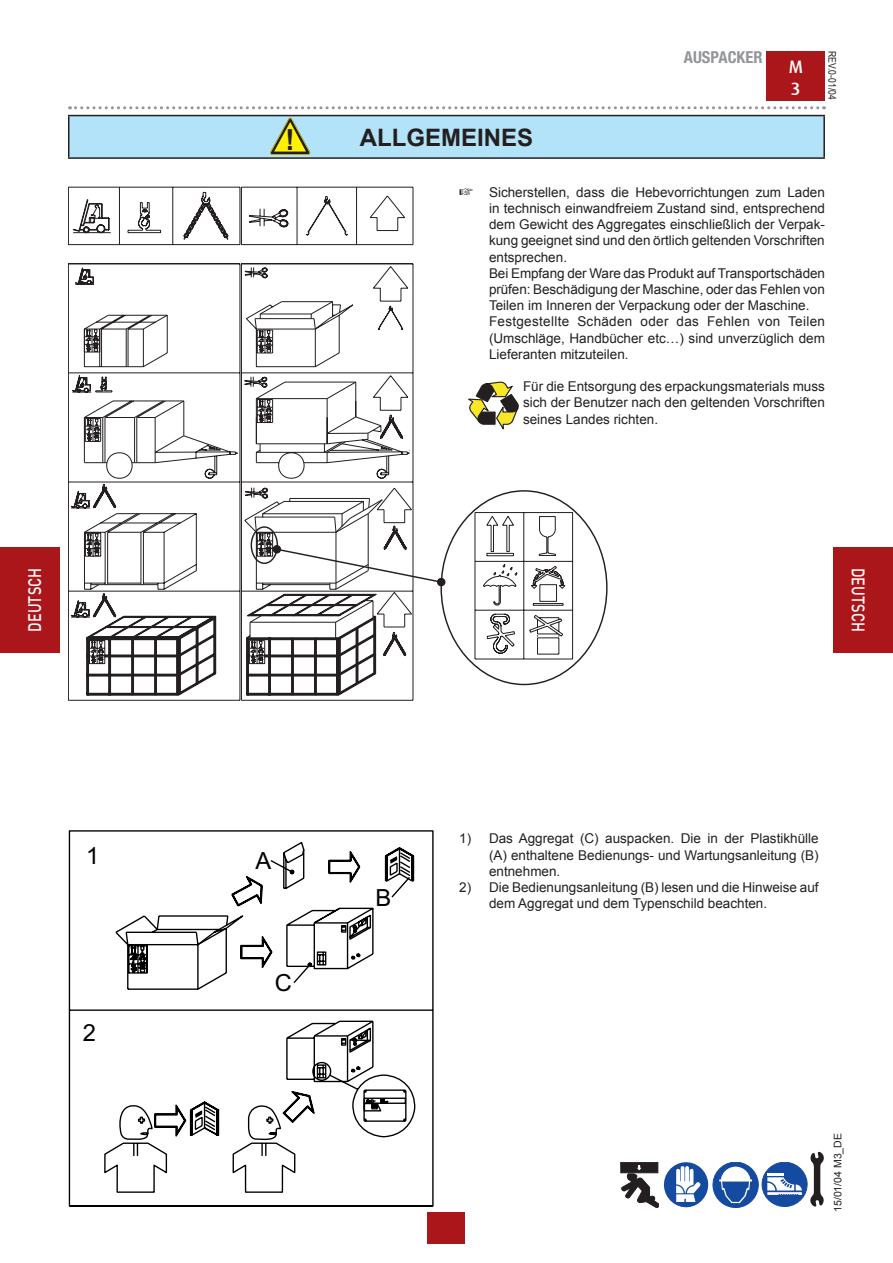
<style>
.page{position:relative;width:893px;height:1263px;background:#fff}
.page>*{position:absolute;margin:0;border:0;box-sizing:border-box;transform-origin:0 0}
.t1{font:700 29.1px "Arial";color:#231f20;scale:.95 1}
._1Title1{font:700 24px "Arial";color:#231f20}
.t2{font:23.55px "Arial";color:#000}
.t3{font:500 18px "DIN Pro";letter-spacing:.01em;color:#fff;scale:.8 1}
.t4{font:500 18px "Dax";color:#fff}
.t5{font:700 condensed 16.5px "Helvetica Neue LTW1 G";color:#939598}
._1Ez03{font:13.5px/16.2px "Arial";color:#231f20;text-align:justify}
.Block_Text{font:13.5px/16.2px "Arial";color:#231f20;text-align:justify}
.t6{font:10.5px "Arial";color:#231f20}
._1Head-ID{font:10.5px "Arial Narrow";color:#231f20}
</style>
<div class="page">
<div style="left:767px;top:51px;width:58px;height:50px;background:#ab161a"></div>
<svg style="left:70px;top:106px;width:754px;height:3px"></svg>
<div style="left:428px;top:1212px;width:37px;height:31px;background:#ab161a"></div>
<div style="left:0;top:547px;width:60px;height:105px;background:#ab161a"></div>
<div style="left:833px;top:547px;width:60px;height:105px;background:#ab161a"></div>
<svg style="left:68px;top:186px;width:346px;height:515px"></svg>
<svg style="left:474px;top:512px;width:99px;height:148px"></svg>
<svg style="left:244px;top:196px;width:202px;height:500px"></svg>
<svg style="left:468px;top:382px;width:51px;height:47px"></svg>
<svg style="left:68px;top:830px;width:366px;height:377px"></svg>
<svg style="left:621px;top:1151px;width:203px;height:57px"></svg>
<div style="left:69px;top:116px;width:755px;height:42px;background:#b3e3f9"></div>
<hr style="left:68px;top:115px;width:757px;height:1px;background:#231f20">
<hr style="left:68px;top:116px;width:1px;height:41px;background:#231f20">
<hr style="left:823px;top:116px;width:2px;height:41px;background:#231f20">
<hr style="left:68px;top:157px;width:757px;height:2px;background:#231f20">
<svg style="left:270px;top:118px;width:40px;height:37px"></svg>
<p class="t1" style="left:286px;top:121px;width:11px">!</p>
<p class="_1Title1" style="left:360px;top:121px;width:175px">ALLGEMEINES</p>
<p class="t5" style="left:684px;top:47px;width:80px">AUSPACKER</p>
<p class="t4" style="left:789px;top:57px;width:16px">M</p>
<p class="t4" style="left:791px;top:79px;width:11px">3</p>
<p class="_1Head-ID" style="left:840px;top:51px;width:50px;rotate:90deg">REV.0-01/04</p>
<p class="_1Ez03" style="left:489px;top:184px;width:337px">Sicherstellen, dass die Hebevorrichtungen zum Laden in technisch einwandfreiem Zustand sind, entsprechend dem Gewicht des Aggregates einschließlich der Verpac&shy;kung geeignet sind und den örtlich geltenden Vorschriften entsprechen.</p>
<p class="_1Ez03" style="left:489px;top:265px;width:337px">Bei Empfang der Ware das Produkt auf Transportschäden prüfen: Beschädigung der Maschine, oder das Fehlen von Teilen im Inneren der Verpackung oder der Maschine.</p>
<p class="_1Ez03" style="left:489px;top:314px;width:337px">Festgestellte Schäden oder das Fehlen von Teilen (Umschläge, Handbücher etc…) sind unverzüglich dem Lieferanten mitzuteilen.</p>
<p class="_1Ez03" style="left:523px;top:378px;width:303px">Für die Entsorgung des erpackungsmaterials muss sich der Benutzer nach den geltenden Vorschriften seines Landes richten.</p>
<p class="t3" style="left:22px;top:632px;width:82px;rotate:-90deg">DEUTSCH</p>
<p class="t3" style="left:871px;top:568px;width:82px;rotate:90deg">DEUTSCH</p>
<p class="t2" style="left:86px;top:842px;width:15px">1</p>
<p class="t2" style="left:255px;top:847px;width:17px">A</p>
<p class="t2" style="left:83px;top:1019px;width:15px">2</p>
<p class="t2" style="left:275px;top:969px;width:19px">C</p>
<p class="t2" style="left:376px;top:884px;width:17px">B</p>
<p class="Block_Text" style="left:489px;top:831px;width:331px;text-indent:-30px">1) Das Aggregat (C) auspacken. Die in der Plastikhülle (A) enthaltene Bedienungs- und Wartungsanleitung (B) entnehmen.</p>
<p class="Block_Text" style="left:489px;top:879px;width:331px;text-indent:-30px">2) Die Bedienungsanleitung (B) lesen und die Hinweise auf dem Aggregat und dem Typenschild beachten.</p>
<p class="t6" style="left:831px;top:1212px;width:80px;rotate:-90deg">15/01/04 M3_DE</p>
</div>
